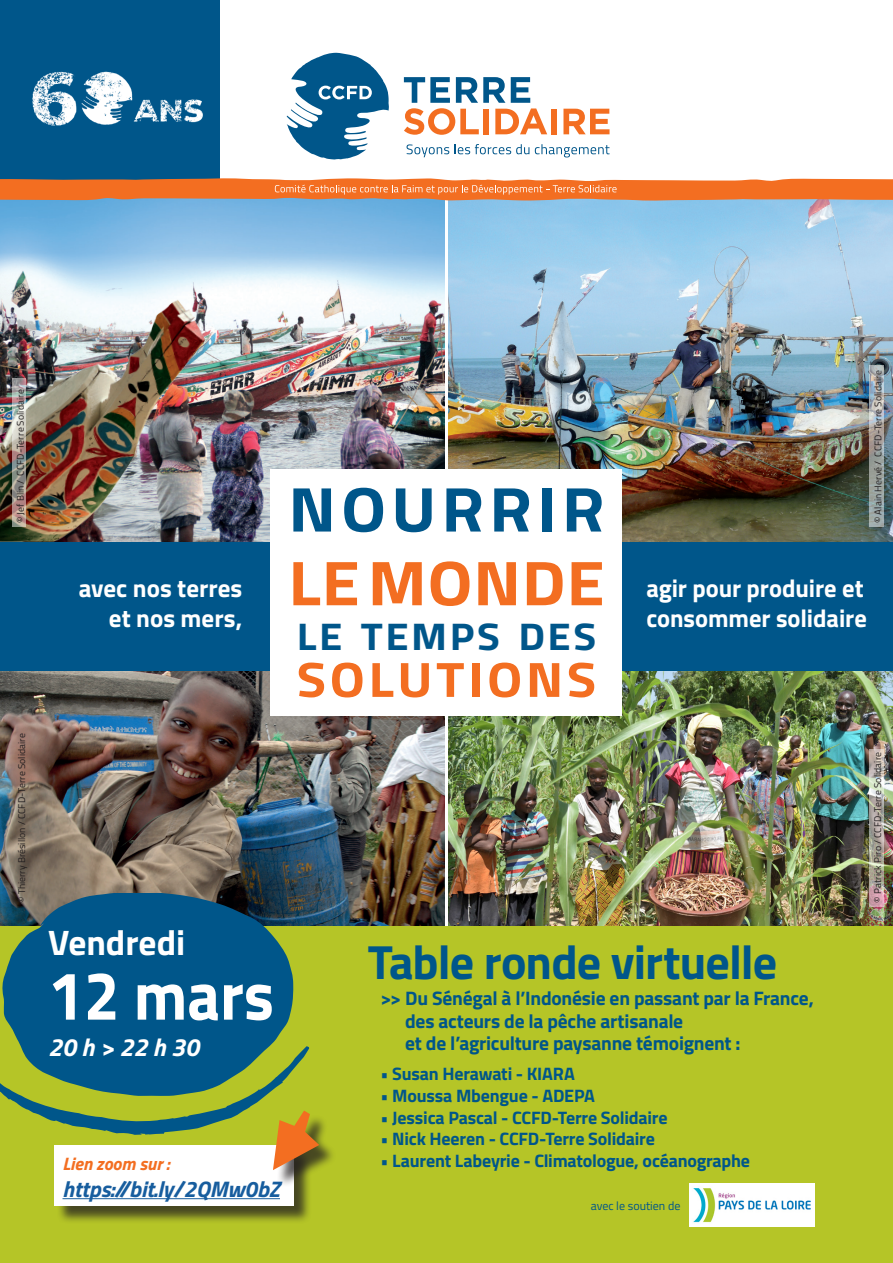
<style>
.page{position:relative;width:893px;height:1263px;background:#fff}
.page>*{position:absolute;margin:0;border:0;box-sizing:border-box;transform-origin:0 0}
.t1{font:700 68.7px "Titillium Web";color:#fff;scale:.93 1}
.t2{font:700 63.3px "Titillium Web";letter-spacing:.075em;color:#00568a;scale:1.09 1}
.t3{font:700 63.3px "Titillium Web";letter-spacing:.01em;color:#f36e21;scale:1.09 1}
.t4{font:700 49.65px "Titillium Web";letter-spacing:.065em;color:#f36e21;scale:1.09 1}
.t5{font:700 48px "Titillium Web";letter-spacing:-.02em;color:#00568a}
.t6{font:700 38.55px "Titillium Web";letter-spacing:.06em;color:#00568a;scale:1.09 1}
.t7{font:700 35.4px "Titillium Web";color:#fff}
.t8{font:700 25.05px/30px "Titillium Web";color:#fff;text-align:right}
.t9{font:italic 700 25.05px "Titillium Web";color:#fff}
.t10{font:italic 700 22.5px "Titillium Web";color:#175d9e}
.t11{font:700 19.5px/22.5px "Titillium Web";letter-spacing:-.01em;color:#00568a}
.t12{font:700 18px "Titillium Web";letter-spacing:-.01em;color:#00568a}
.t13{font:italic 700 18px "Titillium Web";color:#f36e21}
.t14{font:12px "Titillium Web";color:#00568a}
.t15{font:9.75px "Titillium Web";letter-spacing:.01em;color:#231f20}
</style>
<div class="page">
<div style="left:0;top:0;width:220px;height:189px;background:#00568a"></div>
<img style="left:32px;top:71px;width:171px;height:55px">
<div style="left:0;top:542px;width:893px;height:168px;background:#00568a"></div>
<img style="left:0;top:671px;width:444px;height:255px">
<img style="left:449px;top:671px;width:444px;height:255px">
<svg style="left:870px;top:749px;width:14px;height:158px;background:#bfb4ac"></svg>
<div style="left:0;top:926px;width:893px;height:337px;background:#b5c527"></div>
<div style="left:551px;top:109px;width:6px;height:25px;background:#f36e21"></div>
<svg style="left:563px;top:109px;width:46px;height:25px"></svg>
<svg style="left:404px;top:77px;width:143px;height:58px"></svg>
<svg style="left:287px;top:53px;width:102px;height:106px"></svg>
<svg style="left:407px;top:144px;width:42px;height:13px"></svg>
<svg style="left:455px;top:144px;width:74px;height:10px"></svg>
<svg style="left:535px;top:144px;width:75px;height:13px"></svg>
<img style="left:0;top:201px;width:445px;height:341px">
<img style="left:0;top:259px;width:212px;height:283px">
<svg style="left:13px;top:378px;width:13px;height:149px;background:#b4aaa4"></svg>
<img style="left:449px;top:201px;width:444px;height:341px">
<svg style="left:870px;top:365px;width:14px;height:162px;background:#a6abab"></svg>
<div style="left:271px;top:469px;width:351px;height:247px;background:#fff"></div>
<svg style="left:0;top:178px;width:893px;height:23px;background:#e77e42"></svg>
<img style="left:690px;top:1184px;width:124px;height:43px">
<svg style="left:2px;top:893px;width:291px;height:153px;background:#0e597f"></svg>
<div style="left:56px;top:1147px;width:256px;height:77px;background:#231f20;opacity:.75"></div>
<div style="left:54px;top:1145px;width:239px;height:60px;background:#fff"></div>
<hr style="left:63px;top:1198px;width:217px;height:1px;background:#175d9e">
<div style="left:276px;top:1114px;width:61px;height:74px;background:#231f20;opacity:.75"></div>
<svg style="left:0;top:1046px;width:319px;height:124px"></svg>
<p class="t15" style="left:13px;top:523px;width:135px;rotate:-90deg">© Jef Blin / CCFD-Terre Solidaire</p>
<p class="t15" style="left:15px;top:903px;width:171px;rotate:-90deg">© Thierry Brésillon / CCFD-Terre Solidaire</p>
<p class="t2" style="left:288px;top:461px;width:292px">NOURRIR</p>
<p class="t3" style="left:288px;top:535px;width:292px">LE MONDE</p>
<p class="t6" style="left:297px;top:607px;width:276px">LE TEMPS DES</p>
<p class="t4" style="left:297px;top:641px;width:276px">SOLUTIONS</p>
<p class="t8" style="left:79px;top:572px;width:165px">avec nos terres et nos mers,</p>
<p class="t8" style="left:646px;top:572px;width:222px;text-align:left">agir pour produire et consommer solidaire</p>
<p class="t15" style="left:871px;top:523px;width:154px;rotate:-90deg">© Alain Hervé / CCFD-Terre Solidaire</p>
<p class="t7" style="left:48px;top:915px;width:139px">Vendredi</p>
<p class="t1" style="left:48px;top:943px;width:244px">12 mars</p>
<p class="t9" style="left:48px;top:1027px;width:153px">20 h &gt; 22 h 30</p>
<p class="t13" style="left:63px;top:1149px;width:108px">Lien zoom sur :</p>
<p class="t10" style="left:63px;top:1171px;width:219px">https://bit.ly/2QMw0bZ</p>
<p class="t5" style="left:368px;top:925px;width:411px">Table ronde virtuelle</p>
<p class="t11" style="left:405px;top:986px;width:410px;text-indent:-25px">&gt;&gt; Du Sénégal à l’Indonésie en passant par la France, des acteurs de la pêche artisanale<br>et de l’agriculture paysanne témoignent :</p>
<p class="t12" style="left:381px;top:1060px;width:196px">• Susan Herawati - KIARA</p>
<p class="t12" style="left:381px;top:1082px;width:216px">• Moussa Mbengue - ADEPA</p>
<p class="t12" style="left:381px;top:1103px;width:288px">• Jessica Pascal - CCFD-Terre Solidaire</p>
<p class="t12" style="left:381px;top:1125px;width:276px">• Nick Heeren - CCFD-Terre Solidaire</p>
<p class="t12" style="left:381px;top:1147px;width:371px">• Laurent Labeyrie - Climatologue, océanographe</p>
<p class="t14" style="left:591px;top:1197px;width:91px">avec le soutien de</p>
<p class="t15" style="left:871px;top:903px;width:152px;rotate:-90deg">© Patrick Piro / CCFD-Terre Solidaire</p>
</div>
